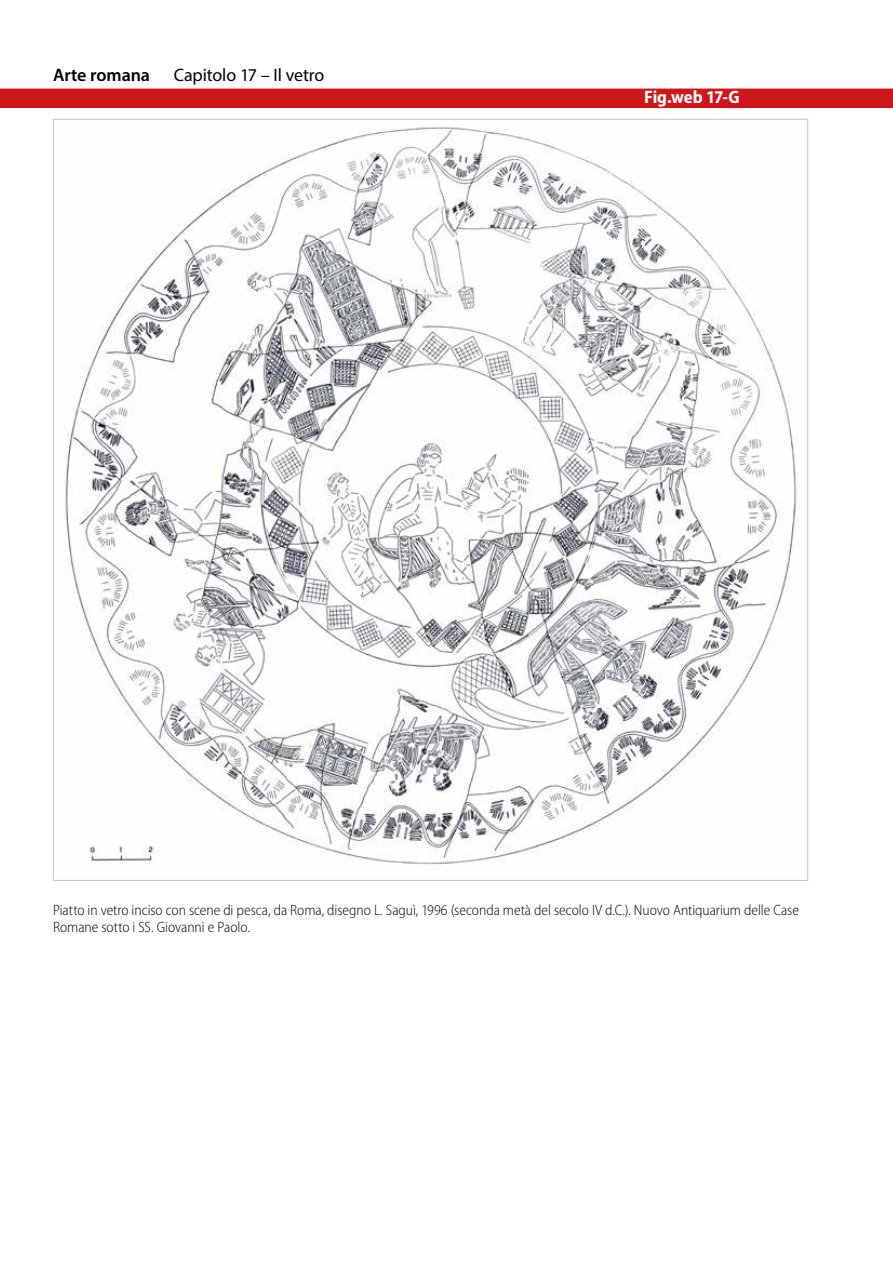
<style>
.page{position:relative;width:893px;height:1263px;background:#fff}
.page>*{position:absolute;margin:0;border:0;box-sizing:border-box;transform-origin:0 0}
.t1{font:18px "Myriad Pro";letter-spacing:-.01em;color:#000}
.t2{font:700 semi-condensed 18px "Myriad Pro";letter-spacing:-.015em;color:#fff}
.t3{font:600 18px "Myriad Pro";letter-spacing:-.005em;color:#000}
.t4{font:300 semi-condensed 15px/17.2px "Myriad Pro";color:#000}
</style>
<div class="page">
<div style="left:0;top:89px;width:893px;height:19px;background:#cd171a"></div>
<img style="left:65px;top:126px;width:732px;height:739px">
<p class="t3" style="left:53px;top:63px;width:98px">Arte romana</p>
<p class="t1" style="left:174px;top:64px;width:152px">Capitolo 17 – Il vetro</p>
<p class="t2" style="left:644px;top:87px;width:97px">Fig.web 17-G</p>
<p class="t4" style="left:53px;top:901px;width:747px">Piatto in vetro inciso con scene di pesca, da Roma, disegno L. Saguì, 1996 (seconda metà del secolo IV d.C.). Nuovo Antiquarium delle Case<br>Romane sotto i SS. Giovanni e Paolo.</p>
</div>
